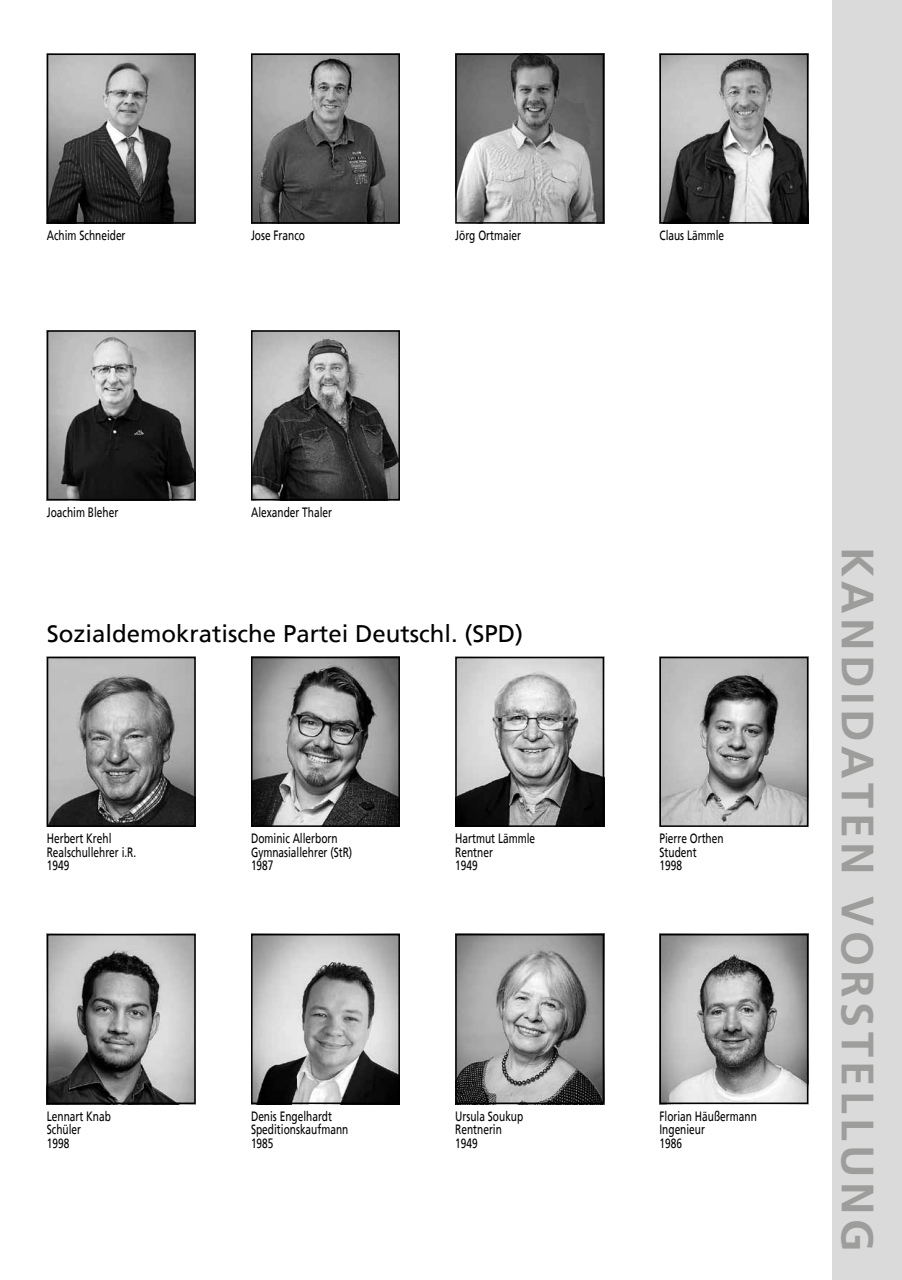
<style>
.page{position:relative;width:902px;height:1280px;background:#fff}
.page>*{position:absolute;margin:0;border:0;box-sizing:border-box;transform-origin:0 0}
.t1{font:700 45px "Frutiger";letter-spacing:.1em;color:#9d9d9c}
.t2{font:24px "Frutiger";color:#000}
.t3{font:13.5px/13.5px "Frutiger";color:#000;scale:.75 1}
</style>
<div class="page">
<div style="left:832px;top:0;width:69px;height:1280px;background:#dadada"></div>
<img style="left:50px;top:57px;width:143px;height:164px">
<div style="left:47px;top:54px;width:149px;height:170px;border:2px solid #000"></div>
<img style="left:254px;top:57px;width:143px;height:164px">
<div style="left:251px;top:54px;width:149px;height:170px;border:2px solid #000"></div>
<img style="left:458px;top:57px;width:143px;height:164px">
<div style="left:455px;top:54px;width:149px;height:170px;border:2px solid #000"></div>
<img style="left:662px;top:57px;width:143px;height:164px">
<div style="left:659px;top:54px;width:149px;height:170px;border:2px solid #000"></div>
<img style="left:50px;top:333px;width:143px;height:164px">
<div style="left:47px;top:330px;width:149px;height:170px;border:2px solid #000"></div>
<img style="left:254px;top:333px;width:143px;height:164px">
<div style="left:251px;top:330px;width:149px;height:170px;border:2px solid #000"></div>
<img style="left:50px;top:660px;width:143px;height:164px">
<div style="left:47px;top:657px;width:149px;height:170px;border:2px solid #000"></div>
<img style="left:254px;top:660px;width:143px;height:164px">
<div style="left:251px;top:657px;width:149px;height:170px;border:2px solid #000"></div>
<img style="left:458px;top:660px;width:143px;height:164px">
<div style="left:455px;top:657px;width:149px;height:170px;border:2px solid #000"></div>
<img style="left:662px;top:660px;width:143px;height:164px">
<div style="left:659px;top:657px;width:149px;height:170px;border:2px solid #000"></div>
<img style="left:50px;top:937px;width:143px;height:164px">
<div style="left:47px;top:934px;width:149px;height:170px;border:2px solid #000"></div>
<img style="left:254px;top:937px;width:143px;height:164px">
<div style="left:251px;top:934px;width:149px;height:170px;border:2px solid #000"></div>
<img style="left:458px;top:937px;width:143px;height:164px">
<div style="left:455px;top:934px;width:149px;height:170px;border:2px solid #000"></div>
<img style="left:662px;top:937px;width:143px;height:164px">
<div style="left:659px;top:934px;width:149px;height:170px;border:2px solid #000"></div>
<p class="t3" style="left:47px;top:229px;width:107px">Achim Schneider</p>
<p class="t3" style="left:251px;top:229px;width:74px">Jose Franco</p>
<p class="t3" style="left:455px;top:229px;width:89px">Jörg Ortmaier</p>
<p class="t3" style="left:659px;top:229px;width:88px">Claus Lämmle</p>
<p class="t3" style="left:47px;top:505px;width:97px">Joachim Bleher</p>
<p class="t3" style="left:251px;top:505px;width:110px">Alexander Thaler</p>
<h2 class="t2" style="left:47px;top:619px;width:478px">Sozialdemokratische Partei Deutschl. (SPD)</h2>
<p class="t3" style="left:47px;top:832px;width:121px">Herbert Krehl<br>Realschullehrer i.R.<br>1949</p>
<p class="t3" style="left:251px;top:832px;width:137px">Dominic Allerborn<br>Gymnasiallehrer (StR)<br>1987</p>
<p class="t3" style="left:455px;top:832px;width:108px">Hartmut Lämmle<br>Rentner<br>1949</p>
<p class="t3" style="left:659px;top:832px;width:87px">Pierre Orthen<br>Student<br>1998</p>
<p class="t3" style="left:47px;top:1109px;width:87px">Lennart Knab<br>Schüler<br>1998</p>
<p class="t3" style="left:251px;top:1109px;width:131px">Denis Engelhardt<br>Speditionskaufmann<br>1985</p>
<p class="t3" style="left:455px;top:1109px;width:92px">Ursula Soukup<br>Rentnerin<br>1949</p>
<p class="t3" style="left:659px;top:1109px;width:131px">Florian Häußermann<br>Ingenieur<br>1986</p>
<h1 class="t1" style="left:883px;top:547px;width:706px;rotate:90deg">KANDIDATEN VORSTELLUNG</h1>
</div>
